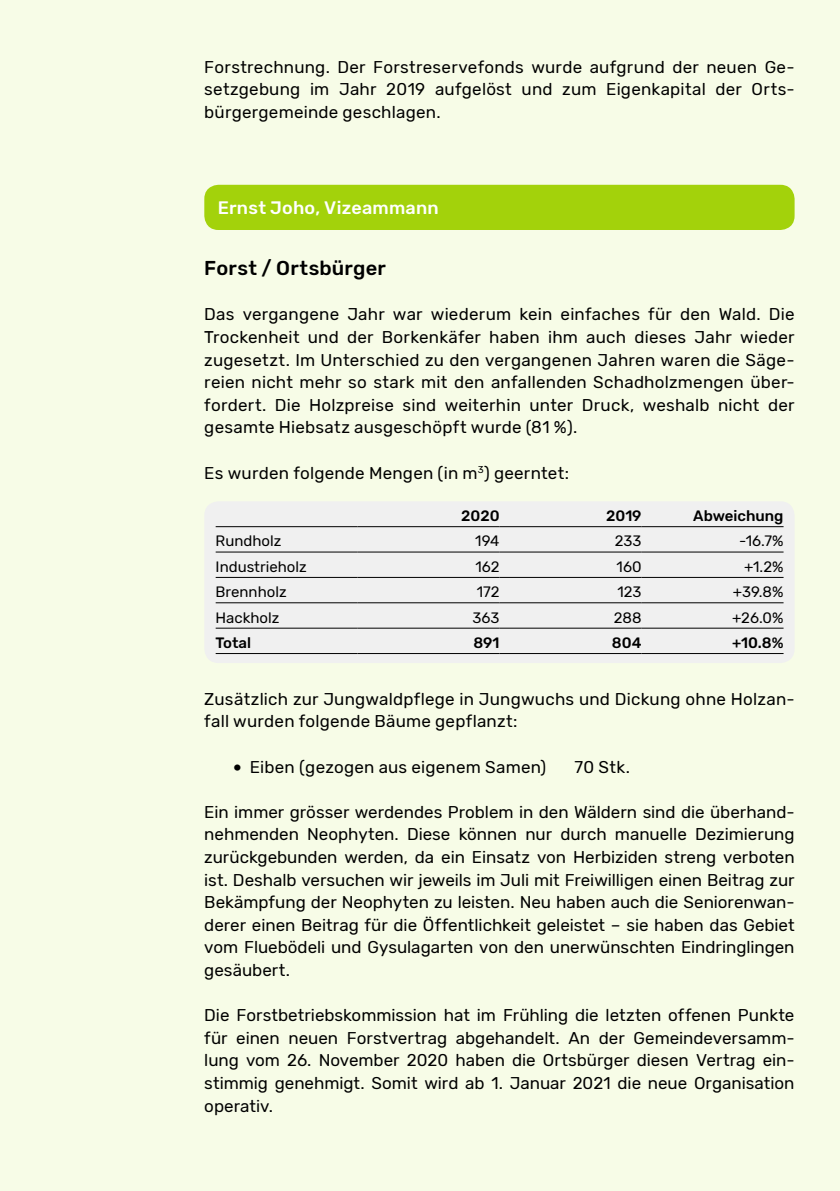
<style>
.page{position:relative;width:840px;height:1191px;background:#fff}
.page>*{position:absolute;margin:0;border:0;box-sizing:border-box;transform-origin:0 0}
.t1{font:500 20px "Rubik";letter-spacing:.01em;color:#000}
.t2{font:500 18px "Rubik";letter-spacing:.01em;color:#fff}
.t3{font:17px/22.6px "Rubik";letter-spacing:.01em;color:#000}
.t4{font:15px "Rubik";color:#000}
.t5{font:500 15px "Rubik";color:#000}
.s1{font-family:"Verdana"}
</style>
<div class="page">
<div style="left:0;top:0;width:839px;height:1191px;background:#f7fce7"></div>
<div style="left:204px;top:185px;width:590px;height:45px;background:#a3d20b;border-radius:14px"></div>
<div style="left:204px;top:501px;width:590px;height:162px;background:#f0f0f0;border-radius:14px"></div>
<hr style="left:215px;top:526px;width:142px;height:1px;background:#000">
<hr style="left:357px;top:526px;width:142px;height:1px;background:#000">
<hr style="left:499px;top:526px;width:142px;height:1px;background:#000">
<hr style="left:641px;top:526px;width:142px;height:1px;background:#000">
<hr style="left:215px;top:552px;width:142px;height:1px;background:#000">
<hr style="left:357px;top:552px;width:142px;height:1px;background:#000">
<hr style="left:499px;top:552px;width:142px;height:1px;background:#000">
<hr style="left:641px;top:552px;width:142px;height:1px;background:#000">
<hr style="left:215px;top:577px;width:142px;height:1px;background:#000">
<hr style="left:357px;top:577px;width:142px;height:1px;background:#000">
<hr style="left:499px;top:577px;width:142px;height:1px;background:#000">
<hr style="left:641px;top:577px;width:142px;height:1px;background:#000">
<hr style="left:215px;top:602px;width:142px;height:1px;background:#000">
<hr style="left:357px;top:602px;width:142px;height:1px;background:#000">
<hr style="left:499px;top:602px;width:142px;height:1px;background:#000">
<hr style="left:641px;top:602px;width:142px;height:1px;background:#000">
<hr style="left:215px;top:628px;width:142px;height:1px;background:#000">
<hr style="left:357px;top:628px;width:142px;height:1px;background:#000">
<hr style="left:499px;top:628px;width:142px;height:1px;background:#000">
<hr style="left:641px;top:628px;width:142px;height:1px;background:#000">
<hr style="left:215px;top:653px;width:142px;height:1px;background:#000">
<hr style="left:357px;top:653px;width:142px;height:1px;background:#000">
<hr style="left:499px;top:653px;width:142px;height:1px;background:#000">
<hr style="left:641px;top:653px;width:142px;height:1px;background:#000">
<p class="t3" style="left:204px;top:56px;width:591px">Forstrechnung. Der Forstreservefonds wurde aufgrund der neuen Ge&shy;setzgebung im Jahr 2019 aufgelöst und zum Eigenkapital der Orts&shy;bürgergemeinde geschlagen.</p>
<p class="t2" style="left:217px;top:198px;width:222px">Ernst Joho, Vizeammann</p>
<p class="t1" style="left:204px;top:257px;width:183px">Forst / Ortsbürger</p>
<p class="t3" style="left:204px;top:304px;width:591px;text-align:justify">Das vergangene Jahr war wiederum kein einfaches für den Wald. Die Trockenheit und der Borkenkäfer haben ihm auch dieses Jahr wieder zugesetzt. Im Unterschied zu den vergangenen Jahren waren die Säge&shy;reien nicht mehr so stark mit den anfallenden Schadholzmengen über&shy;fordert. Die Holzpreise sind weiterhin unter Druck, weshalb nicht der gesamte Hiebsatz ausgeschöpft wurde (81 %).</p>
<p class="t3" style="left:204px;top:462px;width:366px">Es wurden folgende Mengen (in m<sup>3</sup>) geerntet:</p>
<p class="t5" style="left:461px;top:507px;width:40px">2020</p>
<p class="t5" style="left:605px;top:507px;width:37px">2019</p>
<p class="t5" style="left:693px;top:507px;width:92px">Abweichung</p>
<p class="t4" style="left:215px;top:532px;width:67px">Rundholz</p>
<p class="t4" style="left:475px;top:532px;width:26px">194</p>
<p class="t4" style="left:614px;top:532px;width:28px">233</p>
<p class="t4" style="left:738px;top:532px;width:46px">-16.7%</p>
<p class="t4" style="left:215px;top:558px;width:92px">Industrieholz</p>
<p class="t4" style="left:475px;top:558px;width:26px">162</p>
<p class="t4" style="left:616px;top:558px;width:26px">160</p>
<p class="t4" style="left:743px;top:558px;width:41px">+1.2%</p>
<p class="t4" style="left:215px;top:583px;width:72px">Brennholz</p>
<p class="t4" style="left:476px;top:583px;width:24px">172</p>
<p class="t4" style="left:617px;top:583px;width:26px">123</p>
<p class="t4" style="left:732px;top:583px;width:52px">+39.8%</p>
<p class="t4" style="left:215px;top:609px;width:65px">Hackholz</p>
<p class="t4" style="left:472px;top:609px;width:28px">363</p>
<p class="t4" style="left:613px;top:609px;width:29px">288</p>
<p class="t4" style="left:732px;top:609px;width:53px">+26.0%</p>
<p class="t5" style="left:215px;top:634px;width:37px">Total</p>
<p class="t5" style="left:473px;top:634px;width:28px">891</p>
<p class="t5" style="left:611px;top:634px;width:31px">804</p>
<p class="t5" style="left:731px;top:634px;width:53px">+10.8%</p>
<p class="t3" style="left:204px;top:688px;width:591px">Zusätzlich zur Jungwaldpflege in Jungwuchs und Dickung ohne Holzan&shy;fall wurden folgende Bäume gepflanzt:</p>
<p class="t3" style="left:232px;top:756px;width:315px"><span class="s1">•</span> Eiben (gezogen aus eigenem Samen)</p>
<p class="t3" style="left:574px;top:756px;width:57px">70 Stk.</p>
<p class="t3" style="left:204px;top:801px;width:591px;text-align:justify">Ein immer grösser werdendes Problem in den Wäldern sind die überhand&shy;nehmenden Neophyten. Diese können nur durch manuelle Dezimierung zurückgebunden werden, da ein Einsatz von Herbiziden streng verboten ist. Deshalb versuchen wir jeweils im Juli mit Freiwilligen einen Beitrag zur Bekämpfung der Neophyten zu leisten. Neu haben auch die Seniorenwan&shy;derer einen Beitrag für die Öffentlichkeit geleistet – sie haben das Gebiet vom Fluebödeli und Gysulagarten von den unerwünschten Eindringlingen gesäubert.</p>
<p class="t3" style="left:204px;top:1004px;width:591px">Die Forstbetriebskommission hat im Frühling die letzten offenen Punkte für einen neuen Forstvertrag abgehandelt. An der Gemeindeversamm&shy;lung vom 26. November 2020 haben die Ortsbürger diesen Vertrag ein&shy;stimmig genehmigt. Somit wird ab 1. Januar 2021 die neue Organisation operativ.</p>
</div>
